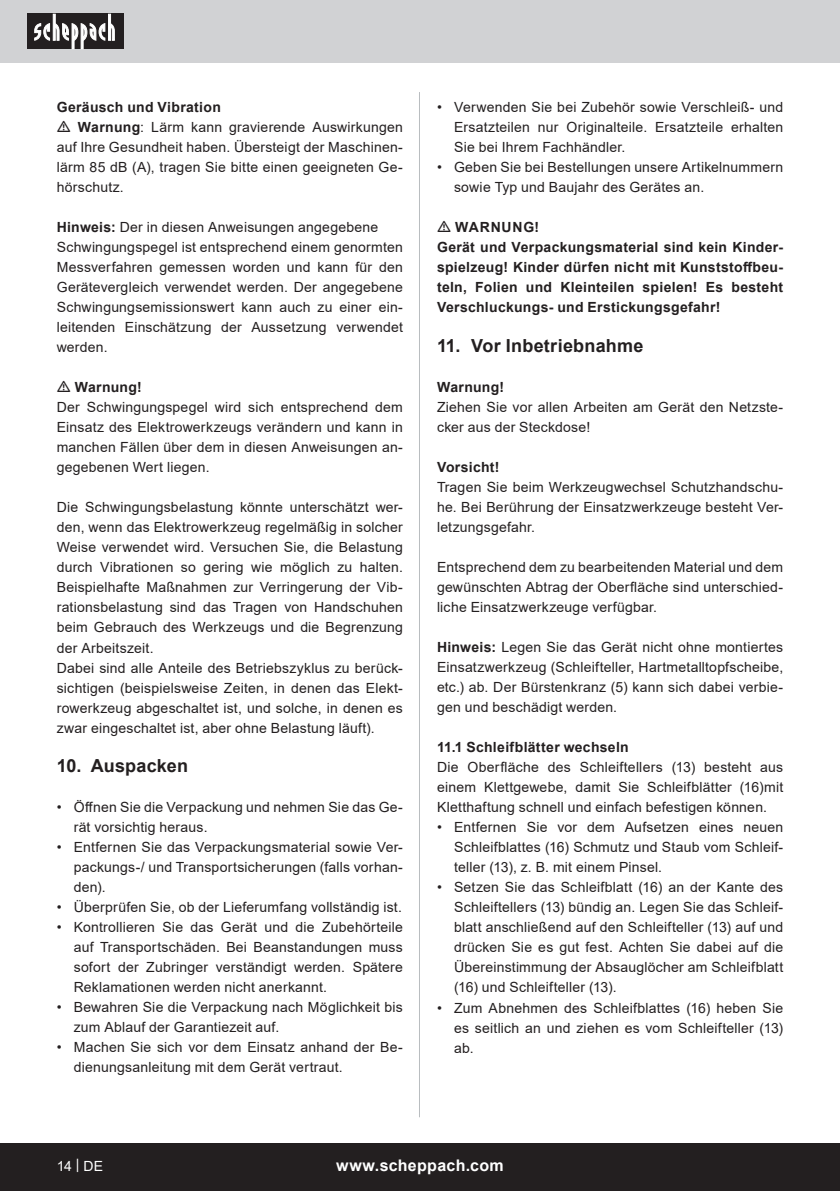
<style>
.page{position:relative;width:840px;height:1191px;background:#fff}
.page>*{position:absolute;margin:0;border:0;box-sizing:border-box;transform-origin:0 0}
.t1{font:700 18px "Arial";letter-spacing:.015em;color:#231f20}
.t2{font:700 16px "Arial";letter-spacing:.02em;color:#fff}
.t3{font:14px/20px "Arial";letter-spacing:.015em;color:#231f20;text-align:justify}
.t4{font:700 14px/20px "Arial";letter-spacing:.02em;color:#231f20}
.t5{font:14px "Arial";color:#fff}
.s1{font-weight:700}
</style>
<div class="page">
<div style="left:0;top:0;width:839px;height:63px;background:#d1d2d4"></div>
<div style="left:0;top:1143px;width:839px;height:48px;background:#231f20"></div>
<div style="left:27px;top:14px;width:96px;height:35px;background:#231f20"></div>
<svg style="left:34px;top:14px;width:81px;height:35px"></svg>
<hr style="left:419px;top:92px;width:1px;height:1025px;background:#b9bdc0">
<p class="t4" style="left:57px;top:97px;width:165px">Geräusch und Vibration</p>
<p class="t3" style="left:78px;top:117px;width:326px"><span class="s1">Warnung</span>: Lärm kann gravierende Auswirkungen</p>
<p class="t3" style="left:57px;top:137px;width:347px">auf Ihre Gesundheit haben. Übersteigt der Maschinen-</p>
<p class="t3" style="left:57px;top:157px;width:347px">lärm 85 dB (A), tragen Sie bitte einen geeigneten Ge-</p>
<p class="t3" style="left:57px;top:177px;width:69px">hörschutz.</p>
<p class="t3" style="left:57px;top:217px;width:347px;text-align:left"><span class="s1">Hinweis:</span> Der in diesen Anweisungen angegebene Schwingungspegel ist entsprechend einem genormten Messverfahren gemessen worden und kann für den Gerätevergleich verwendet werden. Der angegebene Schwingungsemissionswert kann auch zu einer ein&shy;leitenden Einschätzung der Aussetzung verwendet werden.</p>
<p class="t4" style="left:75px;top:377px;width:69px">Warnung!</p>
<p class="t3" style="left:57px;top:397px;width:347px">Der Schwingungspegel wird sich entsprechend dem Einsatz des Elektrowerkzeugs verändern und kann in manchen Fällen über dem in diesen Anweisungen an&shy;gegebenen Wert liegen.</p>
<p class="t3" style="left:57px;top:497px;width:347px;text-align:left">Die Schwingungsbelastung könnte unterschätzt wer&shy;den, wenn das Elektrowerkzeug regelmäßig in solcher Weise verwendet wird. Versuchen Sie, die Belastung durch Vibrationen so gering wie möglich zu halten.<br>Beispielhafte Maßnahmen zur Verringerung der Vib&shy;rationsbelastung sind das Tragen von Handschuhen beim Gebrauch des Werkzeugs und die Begrenzung der Arbeitszeit.<br>Dabei sind alle Anteile des Betriebszyklus zu berück&shy;sichtigen (beispielsweise Zeiten, in denen das Elekt&shy;rowerkzeug abgeschaltet ist, und solche, in denen es zwar eingeschaltet ist, aber ohne Belastung läuft).</p>
<p class="t1" style="left:57px;top:753px;width:133px">10. Auspacken</p>
<p class="t3" style="left:74px;top:797px;width:330px;text-indent:-17px">• Öffnen Sie die Verpackung und nehmen Sie das Ge&shy;rät vorsichtig heraus.</p>
<p class="t3" style="left:74px;top:837px;width:330px;text-indent:-17px">• Entfernen Sie das Verpackungsmaterial sowie Ver&shy;packungs-/ und Transportsicherungen (falls vorhan&shy;den).</p>
<p class="t3" style="left:57px;top:897px;width:346px">• Überprüfen Sie, ob der Lieferumfang vollständig ist.</p>
<p class="t3" style="left:74px;top:917px;width:330px;text-indent:-17px">• Kontrollieren Sie das Gerät und die Zubehörteile auf Transportschäden. Bei Beanstandungen muss sofort der Zubringer verständigt werden. Spätere Reklamationen werden nicht anerkannt.</p>
<p class="t3" style="left:74px;top:997px;width:330px;text-indent:-17px">• Bewahren Sie die Verpackung nach Möglichkeit bis zum Ablauf der Garantiezeit auf.</p>
<p class="t3" style="left:74px;top:1037px;width:330px;text-indent:-17px">• Machen Sie sich vor dem Einsatz anhand der Be&shy;dienungsanleitung mit dem Gerät vertraut.</p>
<p class="t3" style="left:454px;top:97px;width:330px;text-indent:-17px">• Verwenden Sie bei Zubehör sowie Verschleiß- und Ersatzteilen nur Originalteile. Ersatzteile erhalten Sie bei Ihrem Fachhändler.</p>
<p class="t3" style="left:454px;top:157px;width:330px;text-indent:-17px">• Geben Sie bei Bestellungen unsere Artikelnummern sowie Typ und Baujahr des Gerätes an.</p>
<p class="t4" style="left:437px;top:217px;width:347px;text-indent:18px">WARNUNG!<br>Gerät und Verpackungsmaterial sind kein Kinder&shy;spielzeug! Kinder dürfen nicht mit Kunststoffbeu&shy;teln, Folien und Kleinteilen spielen! Es besteht Verschluckungs- und Erstickungsgefahr!</p>
<p class="t1" style="left:437px;top:333px;width:208px">11. Vor Inbetriebnahme</p>
<p class="t4" style="left:437px;top:377px;width:69px">Warnung!</p>
<p class="t3" style="left:437px;top:397px;width:347px">Ziehen Sie vor allen Arbeiten am Gerät den Netzste&shy;cker aus der Steckdose!</p>
<p class="t4" style="left:437px;top:457px;width:64px">Vorsicht!</p>
<p class="t3" style="left:437px;top:477px;width:347px">Tragen Sie beim Werkzeugwechsel Schutzhandschu&shy;he. Bei Berührung der Einsatzwerkzeuge besteht Ver&shy;letzungsgefahr.</p>
<p class="t3" style="left:437px;top:557px;width:347px">Entsprechend dem zu bearbeitenden Material und dem gewünschten Abtrag der Oberfläche sind unterschied&shy;liche Einsatzwerkzeuge verfügbar.</p>
<p class="t3" style="left:437px;top:637px;width:347px"><span class="s1">Hinweis:</span> Legen Sie das Gerät nicht ohne montiertes Einsatzwerkzeug (Schleifteller, Hartmetalltopfscheibe, etc.) ab. Der Bürstenkranz (5) kann sich dabei verbie&shy;gen und beschädigt werden.</p>
<p class="t4" style="left:437px;top:737px;width:193px">11.1 Schleifblätter wechseln</p>
<p class="t3" style="left:437px;top:757px;width:347px">Die Oberfläche des Schleiftellers (13) besteht aus einem Klettgewebe, damit Sie Schleifblätter (16)mit Kletthaftung schnell und einfach befestigen können.</p>
<p class="t3" style="left:454px;top:817px;width:330px;text-indent:-17px">• Entfernen Sie vor dem Aufsetzen eines neuen Schleifblattes (16) Schmutz und Staub vom Schleif&shy;teller (13), z. B. mit einem Pinsel.</p>
<p class="t3" style="left:454px;top:877px;width:330px;text-indent:-17px">• Setzen Sie das Schleifblatt (16) an der Kante des Schleiftellers (13) bündig an. Legen Sie das Schleif&shy;blatt anschließend auf den Schleifteller (13) auf und drücken Sie es gut fest. Achten Sie dabei auf die Übereinstimmung der Absauglöcher am Schleifblatt (16) und Schleifteller (13).</p>
<p class="t3" style="left:454px;top:997px;width:330px;text-indent:-17px">• Zum Abnehmen des Schleifblattes (16) heben Sie es seitlich an und ziehen es vom Schleifteller (13) ab.</p>
<p class="t5" style="left:57px;top:1156px;width:48px">14 | DE</p>
<p class="t2" style="left:336px;top:1154px;width:169px">www.scheppach.com</p>
</div>
